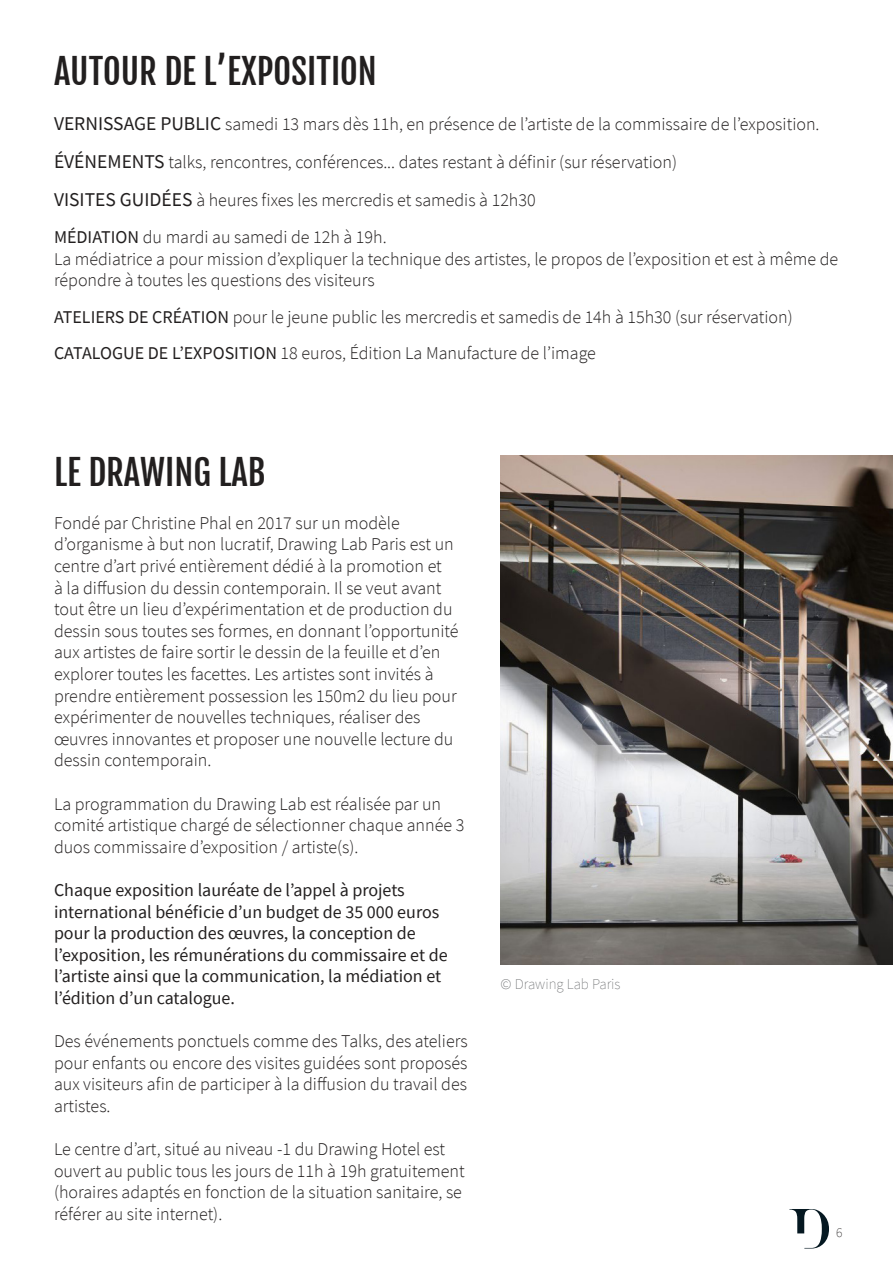
<style>
.page{position:relative;width:893px;height:1263px;background:#fff}
.page>*{position:absolute;margin:0;border:0;box-sizing:border-box;transform-origin:0 0}
.t1{font:34.5px "Fjalla One";color:#221f1f}
.t2{font:300 18px/21.6px "Source Sans Pro";color:#221f1f}
.t3{font:18px/21.6px "Source Sans Pro";color:#221f1f}
.t4{font:200 15px "Source Sans Pro";color:#6c6e70}
.t5{font:200 13.5px "Source Sans Pro";color:#221f1f}
.s1{font-weight:400;font-size:19.5px}
.s2{font-weight:400}
</style>
<div class="page">
<svg style="left:789px;top:1209px;width:40px;height:39px"></svg>
<img style="left:500px;top:455px;width:393px;height:509px">
<h1 class="t1" style="left:54px;top:52px;width:324px">AUTOUR DE L’EXPOSITION</h1>
<p class="t2" style="left:54px;top:104px;width:767px;line-height:38.4px"><span class="s1">VERNISSAGE PUBLIC</span> samedi 13 mars dès 11h, en présence de l’artiste de la commissaire de l’exposition.<br><span class="s1">ÉVÉNEMENTS</span> talks, rencontres, conférences... dates restant à définir (sur réservation)<br><span class="s1">VISITES GUIDÉES</span> à heures fixes les mercredis et samedis à 12h30</p>
<p class="t2" style="left:54px;top:226px;width:786px"><span class="s2">MÉDIATION</span> du mardi au samedi de 12h à 19h.<br>La médiatrice a pour mission d’expliquer la technique des artistes, le propos de l’exposition et est à même de répondre à toutes les questions des visiteurs</p>
<p class="t2" style="left:54px;top:298px;width:740px;line-height:36.6px"><span class="s2">ATELIERS DE CRÉATION</span> pour le jeune public les mercredis et samedis de 14h à 15h30 (sur réservation)<br><span class="s2">CATALOGUE DE L’EXPOSITION</span> 18 euros, Édition La Manufacture de l’image</p>
<h1 class="t1" style="left:54px;top:453px;width:213px">LE DRAWING LAB</h1>
<p class="t2" style="left:54px;top:512px;width:406px">Fondé par Christine Phal en 2017 sur un modèle d’organisme à but non lucratif, Drawing Lab Paris est un centre d’art privé entièrement dédié à la promotion et<br>à la diffusion du dessin contemporain. Il se veut avant tout être un lieu d’expérimentation et de production du dessin sous toutes ses formes, en donnant l’opportunité aux artistes de faire sortir le dessin de la feuille et d’en explorer toutes les facettes. Les artistes sont invités à prendre entièrement possession les 150m2 du lieu pour expérimenter de nouvelles techniques, réaliser des œuvres innovantes et proposer une nouvelle lecture du dessin contemporain.</p>
<p class="t2" style="left:54px;top:793px;width:412px">La programmation du Drawing Lab est réalisée par un comité artistique chargé de sélectionner chaque année 3 duos commissaire d’exposition / artiste(s).</p>
<p class="t3" style="left:54px;top:879px;width:395px">Chaque exposition lauréate de l’appel à projets international bénéficie d’un budget de 35 000 euros pour la production des œuvres, la conception de l’exposition, les rémunérations du commissaire et de l’artiste ainsi que la communication, la médiation et l’édition d’un catalogue.</p>
<p class="t2" style="left:54px;top:1031px;width:415px;text-align:justify">Des événements ponctuels comme des Talks, des ateliers pour enfants ou encore des visites guidées sont proposés aux visiteurs afin de participer à la diffusion du travail des artistes.</p>
<p class="t2" style="left:54px;top:1139px;width:412px">Le centre d’art, situé au niveau -1 du Drawing Hotel est ouvert au public tous les jours de 11h à 19h gratuitement (horaires adaptés en fonction de la situation sanitaire, se référer au site internet).</p>
<p class="t4" style="left:501px;top:977px;width:122px">© Drawing Lab Paris</p>
<p class="t5" style="left:836px;top:1225px;width:8px">6</p>
</div>
